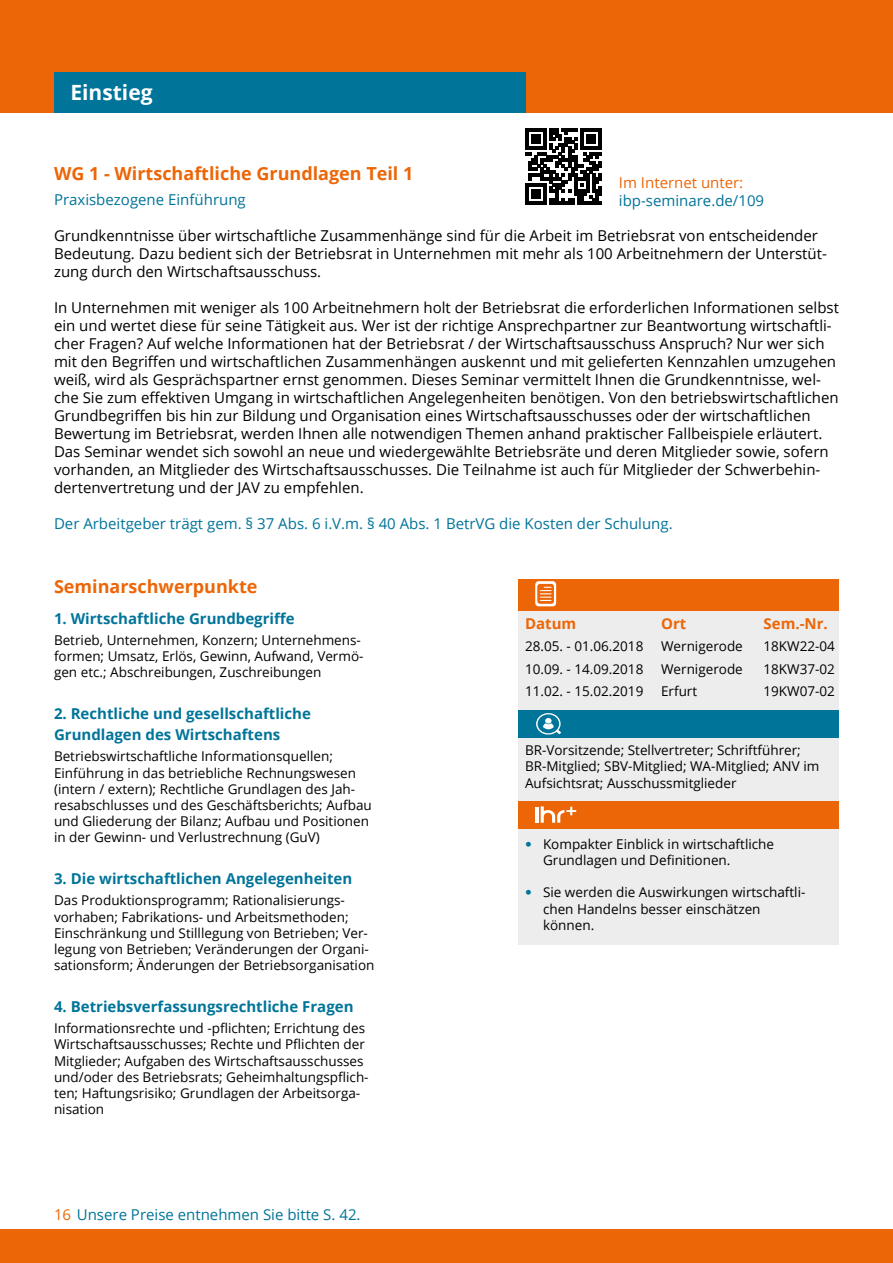
<style>
.page{position:relative;width:893px;height:1263px;background:#fff}
.page>*{position:absolute;margin:0;border:0;box-sizing:border-box;transform-origin:0 0}
.t1{font:700 21px "Open Sans";color:#fff}
.t2{font:700 18px "Open Sans";color:#ec6608}
.t3{font:15px/18px "Open Sans";color:#000}
.t4{font:700 15px/21px "Open Sans";color:#007499}
.t5{font:15px "Open Sans";color:#007499}
.t6{font:700 15px "Open Sans";color:#ec6608}
.t7{font:15px "Open Sans";color:#ec6608}
.t8{font:13.5px/16.2px "Open Sans";color:#000}
.s1{color:#ec6608}
.s2{font-family:"Helvetica Neue";font-weight:300;color:#007499}
</style>
<div class="page">
<div style="left:0;top:0;width:893px;height:113px;background:#ec6608"></div>
<div style="left:0;top:1229px;width:893px;height:34px;background:#ec6608"></div>
<div style="left:518px;top:584px;width:321px;height:360px;background:#ededed"></div>
<div style="left:54px;top:72px;width:471px;height:41px;background:#007499"></div>
<div style="left:518px;top:710px;width:321px;height:27px;background:#007499"></div>
<svg style="left:536px;top:713px;width:25px;height:22px"></svg>
<div style="left:545px;top:718px;width:7px;height:6px;background:#fff;border-radius:50%"></div>
<div style="left:518px;top:579px;width:321px;height:31px;background:#ec6608"></div>
<svg style="left:535px;top:581px;width:21px;height:25px"></svg>
<div style="left:518px;top:801px;width:321px;height:27px;background:#ec6608"></div>
<hr style="left:535px;top:807px;width:4px;height:16px;background:#fff">
<svg style="left:541px;top:806px;width:35px;height:17px"></svg>
<svg style="left:525px;top:128px;width:76px;height:76px"></svg>
<h1 class="t1" style="left:70px;top:78px;width:84px">Einstieg</h1>
<p class="t2" style="left:54px;top:160px;width:361px">WG 1 - Wirtschaftliche Grundlagen Teil 1</p>
<p class="t5" style="left:54px;top:189px;width:193px">Praxisbezogene Einführung</p>
<p class="t3" style="left:54px;top:226px;width:774px">Grundkenntnisse über wirtschaftliche Zusammenhänge sind für die Arbeit im Betriebsrat von entscheidender<br>Bedeutung. Dazu bedient sich der Betriebsrat in Unternehmen mit mehr als 100 Arbeitnehmern der Unterstüt&shy;zung durch den Wirtschaftsausschuss.</p>
<p class="t3" style="left:54px;top:298px;width:786px">In Unternehmen mit weniger als 100 Arbeitnehmern holt der Betriebsrat die erforderlichen Informationen selbst ein und wertet diese für seine Tätigkeit aus. Wer ist der richtige Ansprechpartner zur Beantwortung wirtschaftli&shy;cher Fragen? Auf welche Informationen hat der Betriebsrat / der Wirtschaftsausschuss Anspruch? Nur wer sich mit den Begriffen und wirtschaftlichen Zusammenhängen auskennt und mit gelieferten Kennzahlen umzugehen weiß, wird als Gesprächspartner ernst genommen. Dieses Seminar vermittelt Ihnen die Grundkenntnisse, wel&shy;che Sie zum effektiven Umgang in wirtschaftlichen Angelegenheiten benötigen. Von den betriebswirtschaftlichen Grundbegriffen bis hin zur Bildung und Organisation eines Wirtschaftsausschusses oder der wirtschaftlichen Bewertung im Betriebsrat, werden Ihnen alle notwendigen Themen anhand praktischer Fallbeispiele erläutert.<br>Das Seminar wendet sich sowohl an neue und wiedergewählte Betriebsräte und deren Mitglieder sowie, sofern vorhanden, an Mitglieder des Wirtschaftsausschusses. Die Teilnahme ist auch für Mitglieder der Schwerbehin&shy;dertenvertretung und der JAV zu empfehlen.</p>
<p class="t5" style="left:54px;top:513px;width:620px">Der Arbeitgeber trägt gem. § 37 Abs. 6 i.V.m. § 40 Abs. 1 BetrVG die Kosten der Schulung.</p>
<p class="t7" style="left:619px;top:172px;width:126px">Im Internet unter:</p>
<p class="t5" style="left:619px;top:190px;width:147px">ibp-seminare.de/109</p>
<p class="t2" style="left:54px;top:574px;width:205px">Seminarschwerpunkte</p>
<p class="t4" style="left:54px;top:608px;width:242px">1. Wirtschaftliche Grundbegriffe</p>
<p class="t8" style="left:54px;top:632px;width:311px">Betrieb, Unternehmen, Konzern; Unternehmens&shy;formen; Umsatz, Erlös, Gewinn, Aufwand, Vermö&shy;gen etc.; Abschreibungen, Zuschreibungen</p>
<p class="t4" style="left:54px;top:703px;width:258px">2. Rechtliche und gesellschaftliche<br>Grundlagen des Wirtschaftens</p>
<p class="t8" style="left:54px;top:748px;width:319px">Betriebswirtschaftliche Informationsquellen; Einführung in das betriebliche Rechnungswesen (intern / extern); Rechtliche Grundlagen des Jah&shy;resabschlusses und des Geschäftsberichts; Aufbau und Gliederung der Bilanz; Aufbau und Positionen in der Gewinn- und Verlustrechnung (GuV)</p>
<p class="t4" style="left:54px;top:868px;width:300px">3. Die wirtschaftlichen Angelegenheiten</p>
<p class="t8" style="left:54px;top:892px;width:322px">Das Produktionsprogramm; Rationalisierungs&shy;vorhaben; Fabrikations- und Arbeitsmethoden; Einschränkung und Stilllegung von Betrieben; Ver&shy;legung von Betrieben; Veränderungen der Organi&shy;sationsform; Änderungen der Betriebsorganisation</p>
<p class="t4" style="left:54px;top:996px;width:301px">4. Betriebsverfassungsrechtliche Fragen</p>
<p class="t8" style="left:54px;top:1020px;width:316px">Informationsrechte und -pflichten; Errichtung des Wirtschaftsausschusses; Rechte und Pflichten der Mitglieder; Aufgaben des Wirtschaftsausschusses und/oder des Betriebsrats; Geheimhaltungspflich&shy;ten; Haftungsrisiko; Grundlagen der Arbeitsorga&shy;nisation</p>
<p class="t5" style="left:54px;top:1205px;width:308px"><span class="s1">16</span> Unsere Preise entnehmen Sie bitte S. 42.</p>
<p class="t6" style="left:525px;top:613px;width:53px">Datum</p>
<p class="t6" style="left:661px;top:613px;width:27px">Ort</p>
<p class="t6" style="left:763px;top:613px;width:66px">Sem.-Nr.</p>
<p class="t8" style="left:525px;top:638px;width:120px">28.05. - 01.06.2018</p>
<p class="t8" style="left:661px;top:638px;width:83px">Wernigerode</p>
<p class="t8" style="left:763px;top:638px;width:73px">18KW22-04</p>
<p class="t8" style="left:525px;top:660px;width:120px">10.09. - 14.09.2018</p>
<p class="t8" style="left:661px;top:660px;width:83px">Wernigerode</p>
<p class="t8" style="left:763px;top:660px;width:73px">18KW37-02</p>
<p class="t8" style="left:525px;top:683px;width:120px">11.02. - 15.02.2019</p>
<p class="t8" style="left:661px;top:683px;width:38px">Erfurt</p>
<p class="t8" style="left:763px;top:683px;width:73px">19KW07-02</p>
<p class="t8" style="left:525px;top:742px;width:296px">BR-Vorsitzende; Stellvertreter; Schriftführer;<br>BR-Mitglied; SBV-Mitglied; WA-Mitglied; ANV im<br>Aufsichtsrat; Ausschussmitglieder</p>
<p class="t8" style="left:543px;top:835px;width:233px;text-indent:-18px"><span class="s2">•</span> Kompakter Einblick in wirtschaftliche<br>Grundlagen und Definitionen.</p>
<p class="t8" style="left:543px;top:884px;width:264px;text-indent:-18px"><span class="s2">•</span> Sie werden die Auswirkungen wirtschaftli&shy;chen Handelns besser einschätzen können.</p>
</div>
